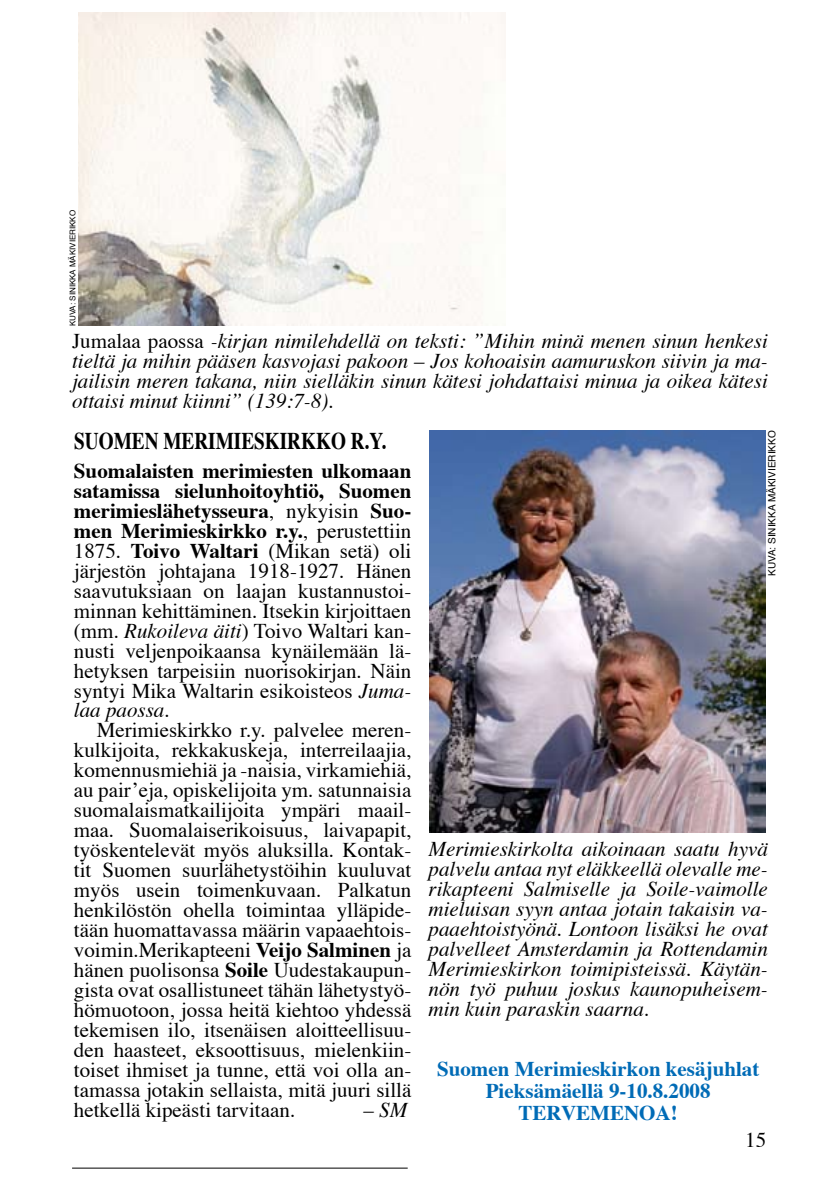
<style>
.page{position:relative;width:840px;height:1191px;background:#fff}
.page>*{position:absolute;margin:0;border:0;box-sizing:border-box;transform-origin:0 0}
.t1{font:700 24px "Times";color:#000;scale:.8 1}
.t2{font:21px/20px "Times";color:#000;text-align:justify}
.t3{font:italic 21px/20px "Times";color:#000;text-align:justify}
.t4{font:700 21px/22px "Times";color:#006bb6;text-align:center}
.t5{font:10px "Helvetica";color:#000}
.t6{font:8px "Helvetica";color:#000}
.s1{font-style:normal}
.s2{font-weight:700}
.s3{font-style:italic}
</style>
<div class="page">
<img style="left:429px;top:430px;width:335px;height:402px">
<img style="left:78px;top:13px;width:427px;height:313px">
<hr style="left:72px;top:1167px;width:335px;height:1px;background:#000">
<p class="t6" style="left:66px;top:326px;width:118px;rotate:-90deg">KUVA: SINIKKA MÄKIVIERIKKO</p>
<p class="t3" style="left:72px;top:330px;width:697px"><span class="s1">Jumalaa paossa</span> -kirjan nimilehdellä on teksti: ”Mihin minä menen sinun henkesi tieltä ja mihin pääsen kasvojasi pakoon – Jos kohoaisin aamuruskon siivin ja ma&shy;jailisin meren takana, niin sielläkin sinun kätesi johdattaisi minua ja oikea kätesi ottaisi minut kiinni” (139:7-8).</p>
<p class="t1" style="left:74px;top:417px;width:51px">Suomen</p>
<p class="t1" style="left:163px;top:417px;width:40px">Merimieskirkko</p>
<p class="t1" style="left:350px;top:417px;width:46px">r.y.</p>
<p class="t2" style="left:74px;top:458px;width:339px"><span class="s2">Suomalaisten merimiesten ulkomaan satamissa sielunhoitoyhtiö, Suomen merimieslähetysseura</span>, nykyisin <span class="s2">Suo&shy;men Merimieskirkko r.y.</span>, perustettiin 1875. <span class="s2">Toivo Waltari</span> (Mikan setä) oli järjestön johtajana 1918-1927. Hänen saavutuksiaan on laajan kustannustoi&shy;minnan kehittäminen. Itsekin kirjoittaen (mm. <span class="s3">Rukoileva äiti</span>) Toivo Waltari kan&shy;nusti veljenpoikaansa kynäilemään lä&shy;hetyksen tarpeisiin nuorisokirjan. Näin syntyi Mika Waltarin esikoisteos <span class="s3">Juma&shy;laa paossa.</span></p>
<p class="t2" style="left:74px;top:718px;width:339px;text-indent:23px">Merimieskirkko r.y. palvelee meren&shy;kulkijoita, rekkakuskeja, interreilaajia, komennusmiehiä ja -naisia, virkamiehiä, au pair’eja, opiskelijoita ym. satunnaisia suomalaismatkailijoita ympäri maail&shy;maa. Suomalaiserikoisuus, laivapapit, työskentelevät myös aluksilla. Kontak&shy;tit Suomen suurlähetystöihin kuuluvat myös usein toimenkuvaan. Palkatun henkilöstön ohella toimintaa ylläpide&shy;tään huomattavassa määrin vapaaehtois&shy;voimin.Merikapteeni <span class="s2">Veijo Salminen</span> ja hänen puolisonsa <span class="s2">Soile</span> Uudestakaupun&shy;gista ovat osallistuneet tähän lähetystyö&shy;hömuotoon, jossa heitä kiehtoo yhdessä tekemisen ilo, itsenäisen aloitteellisuu&shy;den haasteet, eksoottisuus, mielenkiin&shy;toiset ihmiset ja tunne, että voi olla an&shy;tamassa jotakin sellaista, mitä juuri sillä hetkellä kipeästi tarvitaan.</p>
<p class="t3" style="left:363px;top:1098px;width:45px">– SM</p>
<p class="t5" style="left:763px;top:576px;width:147px;rotate:-90deg">KUVA: SINIKKA MÄKIVIERIKKO</p>
<p class="t3" style="left:428px;top:837px;width:341px">Merimieskirkolta aikoinaan saatu hyvä palvelu antaa nyt eläkkeellä olevalle me&shy;rikapteeni Salmiselle ja Soile-vaimolle mieluisan syyn antaa jotain takaisin va&shy;paaehtoistyönä. Lontoon lisäksi he ovat palvelleet Amsterdamin ja Rottendamin Merimieskirkon toimipisteissä. Käytän&shy;nön työ puhuu joskus kaunopuheisem&shy;min kuin paraskin saarna.</p>
<p class="t4" style="left:437px;top:1055px;width:324px">Suomen Merimieskirkon kesäjuhlat<br>Pieksämäellä 9-10.8.2008<br>TERVEMENOA!</p>
<p class="t2" style="left:744px;top:1128px;width:22px">15</p>
</div>
